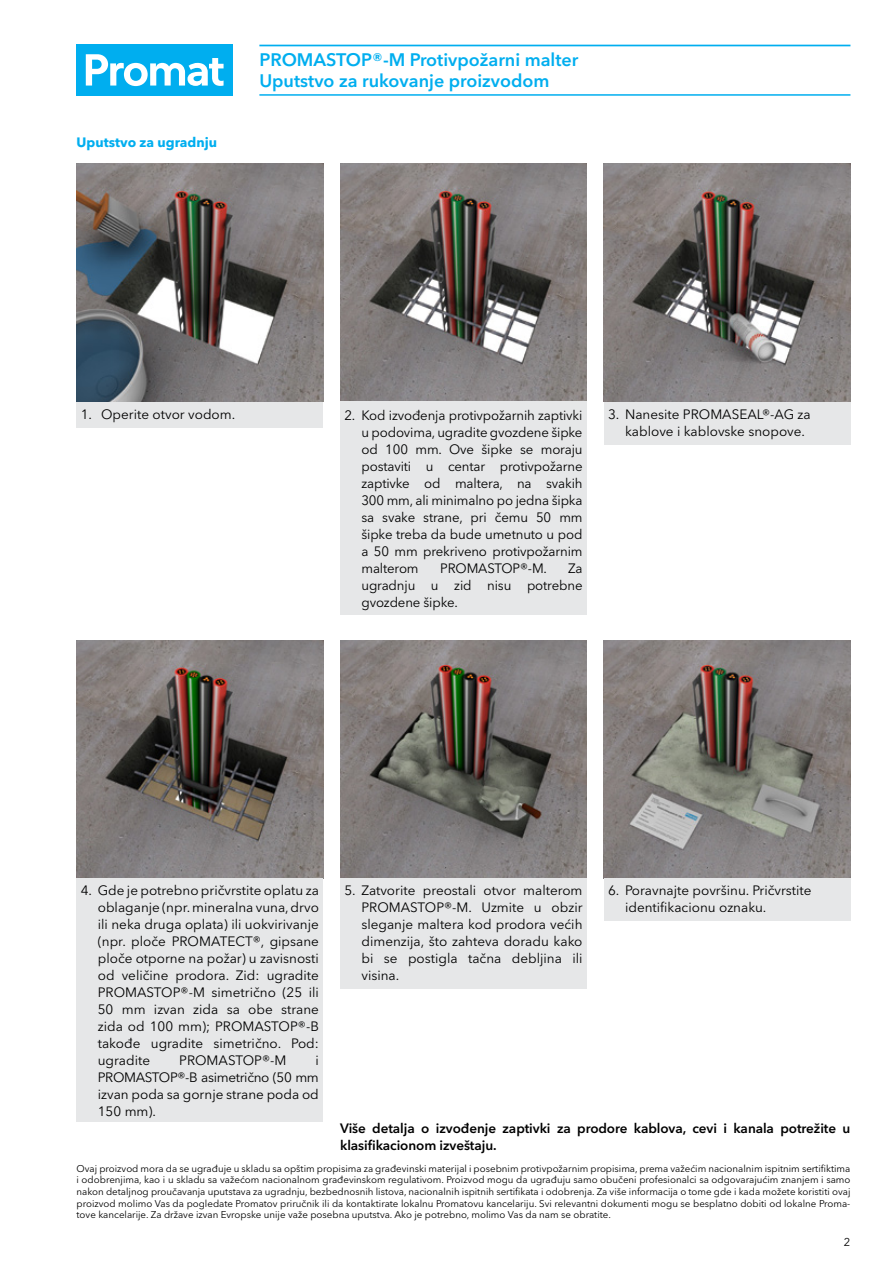
<style>
.page{position:relative;width:893px;height:1263px;background:#fff}
.page>*{position:absolute;margin:0;border:0;box-sizing:border-box;transform-origin:0 0}
.t1{font:600 18px/21.3px "Avenir Next W1 G";color:#00aeef}
.t2{font:13.5px/17px "Avenir Next W1 G";color:#000;text-align:justify}
.t3{font:600 13.5px/17px "Avenir Next W1 G";letter-spacing:-.005em;color:#000}
.t4{font:700 13.5px "Avenir Next W1 G";color:#00aeef}
.t5{font:11.25px "Avenir Next W1 G";color:#000}
.t6{font:9.75px/11.7px "Avenir Next W1 G";color:#000;text-align:justify}
</style>
<div class="page">
<div style="left:77px;top:45px;width:156px;height:51px;background:#00aeef"></div>
<svg style="left:86px;top:54px;width:138px;height:32px"></svg>
<img style="left:77px;top:164px;width:246px;height:238px">
<img style="left:340px;top:164px;width:247px;height:238px">
<img style="left:604px;top:164px;width:246px;height:238px">
<img style="left:77px;top:640px;width:246px;height:238px">
<img style="left:340px;top:640px;width:247px;height:238px">
<img style="left:604px;top:640px;width:246px;height:238px">
<hr style="left:259px;top:45px;width:591px;height:1px;background:#00aeef">
<hr style="left:259px;top:94px;width:591px;height:2px;background:#00aeef">
<div style="left:77px;top:402px;width:246px;height:25px;background:#e6e7e8"></div>
<div style="left:340px;top:402px;width:247px;height:213px;background:#e6e7e8"></div>
<div style="left:604px;top:402px;width:246px;height:42px;background:#e6e7e8"></div>
<div style="left:77px;top:878px;width:246px;height:244px;background:#e6e7e8"></div>
<div style="left:340px;top:878px;width:247px;height:111px;background:#e6e7e8"></div>
<div style="left:604px;top:878px;width:246px;height:43px;background:#e6e7e8"></div>
<p class="t4" style="left:77px;top:134px;width:142px">Uputstvo za ugradnju</p>
<h1 class="t1" style="left:259px;top:49px;width:321px">PROMASTOP®-M Protivpožarni malter<br>Uputstvo za rukovanje proizvodom</h1>
<p class="t2" style="left:81px;top:406px;width:156px">1. Operite otvor vodom.</p>
<p class="t2" style="left:361px;top:407px;width:223px;text-indent:-17px">2. Kod izvođenja protivpožarnih zaptivki u podovima, ugradite gvozdene šipke od 100 mm. Ove šipke se moraju postaviti u centar protivpožarne zaptivke od maltera, na svakih 300 mm, ali minimalno po jedna šipka sa svake strane, pri čemu 50 mm šipke treba da bude umetnuto u pod a 50 mm prekriveno protivpožarnim malterom</p>
<p class="t2" style="left:440px;top:560px;width:108px">PROMASTOP®-M.</p>
<p class="t2" style="left:361px;top:560px;width:223px;text-indent:207px">Za ugradnju u zid nisu potrebne gvozdene šipke.</p>
<p class="t2" style="left:625px;top:406px;width:187px;text-indent:-17px">3. Nanesite PROMASEAL®-AG za kablove i kablovske snopove.</p>
<p class="t2" style="left:98px;top:882px;width:223px;text-indent:-17px">4. Gde je potrebno pričvrstite oplatu za oblaganje (npr. mineralna vuna, drvo ili neka druga oplata) ili uokvirivanje (npr. ploče PROMATECT®, gipsane ploče otporne na požar) u zavisnosti od veličine prodora. Zid: ugradite PROMASTOP®-M simetrično (25 ili 50 mm izvan zida sa obe strane zida od 100 mm); PROMASTOP®-B takođe ugradite simetrično. Pod: ugradite</p>
<p class="t2" style="left:179px;top:1052px;width:109px">PROMASTOP®-M</p>
<p class="t2" style="left:98px;top:1052px;width:223px;text-indent:218px">i PROMASTOP®-B asimetrično (50 mm izvan poda sa gornje strane poda od 150 mm).</p>
<p class="t2" style="left:361px;top:882px;width:223px;text-indent:-17px">5. Zatvorite preostali otvor malterom PROMASTOP®-M. Uzmite u obzir sleganje maltera kod prodora većih dimenzija, što zahteva doradu kako bi se postigla tačna debljina ili visina.</p>
<p class="t2" style="left:625px;top:882px;width:188px;text-indent:-17px">6. Poravnajte površinu. Pričvrstite identifikacionu oznaku.</p>
<p class="t3" style="left:340px;top:1120px;width:512px">Više detalja o izvođenje zaptivki za prodore kablova, cevi i kanala potrežite u klasifikacionom izveštaju.</p>
<p class="t6" style="left:77px;top:1162px;width:775px">Ovaj proizvod mora da se ugrađuje u skladu sa opštim propisima za građevinski materijal i posebnim protivpožarnim propisima, prema važećim nacionalnim ispitnim sertifiktima i odobrenjima, kao i u skladu sa važećom nacionalnom građevinskom regulativom. Proizvod mogu da ugrađuju samo obučeni profesionalci sa odgovarajućim znanjem i samo nakon detaljnog proučavanja uputstava za ugradnju, bezbednosnih listova, nacionalnih ispitnih sertifikata i odobrenja. Za više informacija o tome gde i kada možete koristiti ovaj proizvod molimo Vas da pogledate Promatov priručnik ili da kontaktirate lokalnu Promatovu kancelariju. Svi relevantni dokumenti mogu se besplatno dobiti od lokalne Proma&shy;tove kancelarije. Za države izvan Evropske unije važe posebna uputstva. Ako je potrebno, molimo Vas da nam se obratite.</p>
<p class="t5" style="left:844px;top:1235px;width:8px">2</p>
</div>
